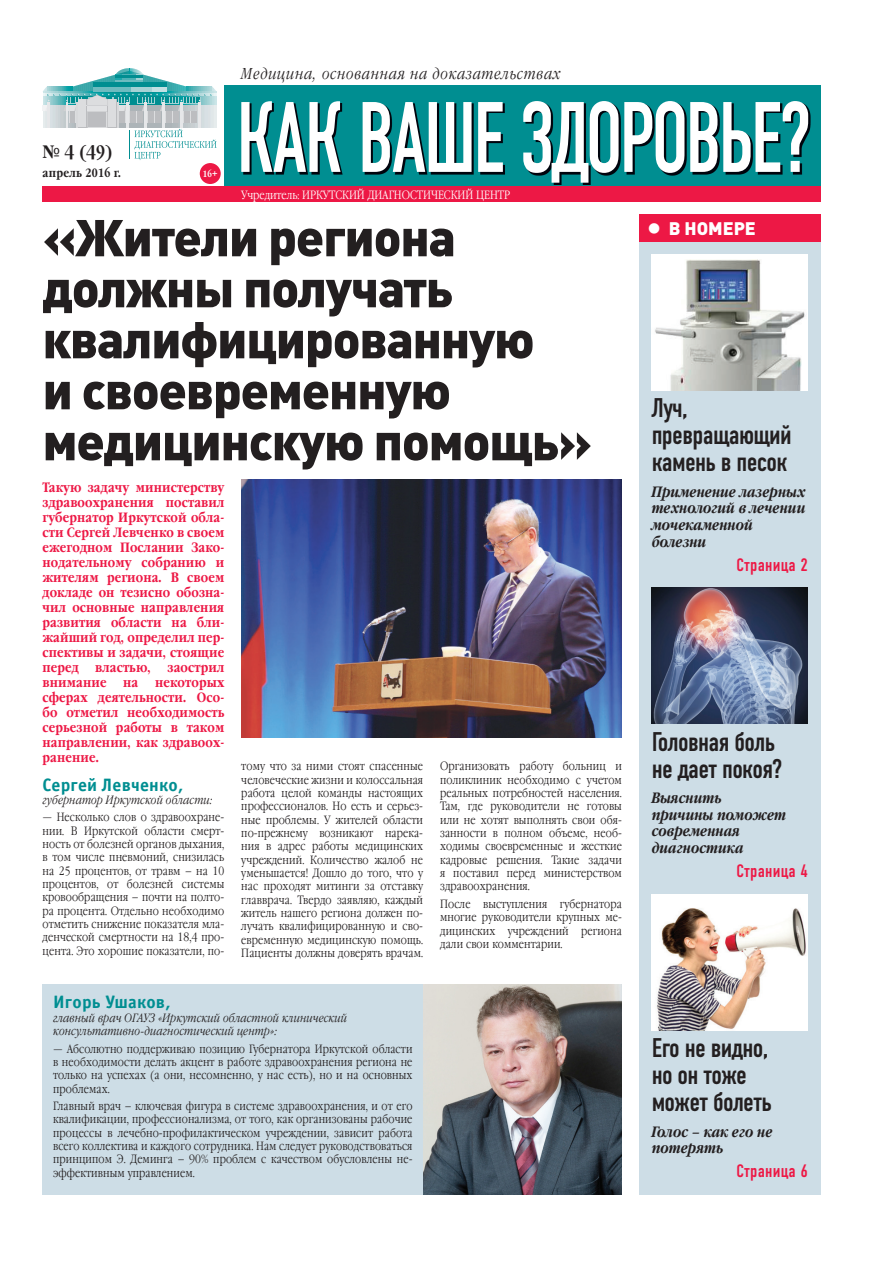
<style>
.page{position:relative;width:893px;height:1263px;background:#fff}
.page>*{position:absolute;margin:0;border:0;box-sizing:border-box;transform-origin:0 0}
.t1{font:900 51px/51px "DIN Cyr";letter-spacing:-.025em;color:#231f20}
.t2{font:27px/27px "DIN Condensed C";letter-spacing:-.025em;color:#231f20}
.t3{font:18px "DIN Condensed C";letter-spacing:.01em;color:#ed1845}
.t4{font:700 18px "Officina Sans C";letter-spacing:.01em;color:#008e91}
.t5{font:900 18px "DIN Cyr";color:#fff}
.t6{font:700 18px "Garamond Narrow C";color:#231f20}
.t7{font:italic 300 15.75px "Garamond Narrow C";letter-spacing:.05em;color:#231f20}
.t8{font:italic 700 15px/16.6px "Garamond Narrow C";letter-spacing:.01em;color:#231f20}
.t9{font:700 13.5px/15px "Garamond Narrow C";letter-spacing:.01em;color:#ed1845;text-align:justify}
.t10{font:300 12px/13.4px "Garamond Narrow C";letter-spacing:.01em;color:#231f20;text-align:justify}
.t11{font:italic 300 12px/13.4px "Garamond Narrow C";letter-spacing:.01em;color:#231f20}
.t12{font:300 12px "Garamond Narrow C";color:#fff}
.t13{font:700 12px "Garamond Narrow C";letter-spacing:.025em;color:#231f20}
.t14{font:700 9px "Garamond Narrow C";color:#fff}
</style>
<div class="page">
<div style="left:224px;top:85px;width:597px;height:102px;background:#008e91"></div>
<div style="left:43px;top:187px;width:778px;height:15px;background:#ed1845"></div>
<div style="left:639px;top:242px;width:182px;height:953px;background:#cddde6"></div>
<div style="left:652px;top:254px;width:156px;height:136px;background:#fff"></div>
<img style="left:655px;top:259px;width:150px;height:131px">
<img style="left:652px;top:588px;width:156px;height:136px">
<img style="left:652px;top:894px;width:156px;height:136px">
<svg style="left:43px;top:68px;width:174px;height:92px"></svg>
<svg style="left:241px;top:101px;width:567px;height:82px"></svg>
<div style="left:200px;top:163px;width:21px;height:21px;background:#ed1845;border-radius:50%"></div>
<div style="left:639px;top:215px;width:182px;height:27px;background:#ed1845"></div>
<div style="left:43px;top:132px;width:83px;height:30px;background:#fff"></div>
<img style="left:241px;top:480px;width:381px;height:258px">
<img style="left:423px;top:984px;width:199px;height:211px">
<div style="left:43px;top:984px;width:380px;height:211px;background:#cddde6"></div>
<h3 class="t6" style="left:43px;top:142px;width:72px">№ 4 (49)</h3>
<p class="t13" style="left:43px;top:166px;width:80px">апрель 2016 г.</p>
<h3 class="t7" style="left:241px;top:65px;width:321px">Медицина, основанная на доказательствах</h3>
<p class="t14" style="left:203px;top:169px;width:16px">16+</p>
<p class="t12" style="left:241px;top:188px;width:270px">Учредитель: ИРКУТСКИЙ ДИАГНОСТИЧЕСКИЙ ЦЕНТР</p>
<h1 class="t1" style="left:43px;top:210px;width:551px">«Жители региона должны получать квалифицированную<br>и своевременную медицинскую помощь»</h1>
<p class="t9" style="left:43px;top:480px;width:183px">Такую задачу министерству здравоохранения поставил губернатор Иркутской обла&shy;сти Сергей Левченко в своем ежегодном Послании Зако&shy;нодательному собранию и жителям региона. В своем докладе он тезисно обозна&shy;чил основные направления развития области на бли&shy;жайший год, определил пер&shy;спективы и задачи, стоящие перед властью, заострил внимание на некоторых сферах деятельности. Осо&shy;бо отметил необходимость серьезной работы в таком направлении, как здравоох&shy;ранение.</p>
<h3 class="t4" style="left:43px;top:774px;width:142px">Сергей Левченко,</h3>
<p class="t11" style="left:43px;top:793px;width:172px">губернатор Иркутской области:</p>
<p class="t10" style="left:43px;top:811px;width:183px">— Несколько слов о здравоохране&shy;нии. В Иркутской области смерт&shy;ность от болезней органов дыхания, в том числе пневмоний, снизилась на 25 процентов, от травм – на 10 процентов, от болезней системы кровообращения – почти на полто&shy;ра процента. Отдельно необходимо отметить снижение показателя мла&shy;денческой смертности на 18,4 про&shy;цента. Это хорошие показатели, по-</p>
<p class="t10" style="left:241px;top:760px;width:183px">тому что за ними стоят спасенные человеческие жизни и колоссальная работа целой команды настоящих профессионалов. Но есть и серьез&shy;ные проблемы. У жителей области по-прежнему возникают нарека&shy;ния в адрес работы медицинских учреждений. Количество жалоб не уменьшается! Дошло до того, что у нас проходят митинги за отставку главврача. Твердо заявляю, каждый житель нашего региона должен по&shy;лучать квалифицированную и сво&shy;евременную медицинскую помощь.<br>Пациенты должны доверять врачам.</p>
<p class="t10" style="left:440px;top:760px;width:183px">Организовать работу больниц и поликлиник необходимо с учетом реальных потребностей населения.<br>Там, где руководители не готовы или не хотят выполнять свои обя&shy;занности в полном объеме, необ&shy;ходимы своевременные и жесткие кадровые решения. Такие задачи я поставил перед министерством здравоохранения.</p>
<p class="t10" style="left:440px;top:897px;width:183px">После выступления губернатора многие руководители крупных ме&shy;дицинских учреждений региона дали свои комментарии.</p>
<h3 class="t4" style="left:53px;top:992px;width:119px">Игорь Ушаков,</h3>
<p class="t11" style="left:53px;top:1011px;width:295px">главный врач ОГАУЗ «Иркутский областной клинический консультативно-диагностический центр»:</p>
<p class="t10" style="left:53px;top:1042px;width:361px">— Абсолютно поддерживаю позицию Губернатора Иркутской области в необходимости делать акцент в работе здравоохранения региона не только на успехах (а они, несомненно, у нас есть), но и на основных проблемах.</p>
<p class="t10" style="left:53px;top:1100px;width:361px">Главный врач – ключевая фигура в системе здравоохранения, и от его квалификации, профессионализма, от того, как организованы рабочие процессы в лечебно-профилактическом учреждении, зависит работа всего коллектива и каждого сотрудника. Нам следует руководствоваться принципом Э. Деминга – 90% проблем с качеством обусловлены не&shy;эффективным управлением.</p>
<h3 class="t5" style="left:669px;top:216px;width:89px">В нОмере</h3>
<h2 class="t2" style="left:652px;top:395px;width:142px">Луч, превращающий камень в песок</h2>
<p class="t8" style="left:652px;top:484px;width:155px">Применение лазерных технологий в лечении мочекаменной болезни</p>
<h3 class="t3" style="left:736px;top:554px;width:73px">Страница 2</h3>
<h2 class="t2" style="left:652px;top:729px;width:132px">Головная боль не дает покоя?</h2>
<p class="t8" style="left:652px;top:791px;width:136px">Выяснить причины поможет современная диагностика</p>
<h3 class="t3" style="left:736px;top:861px;width:73px">Страница 4</h3>
<h2 class="t2" style="left:652px;top:1035px;width:122px">Его не видно, но он тоже может болеть</h2>
<p class="t8" style="left:652px;top:1124px;width:122px">Голос – как его не потерять</p>
<h3 class="t3" style="left:736px;top:1161px;width:73px">Страница 6</h3>
</div>
